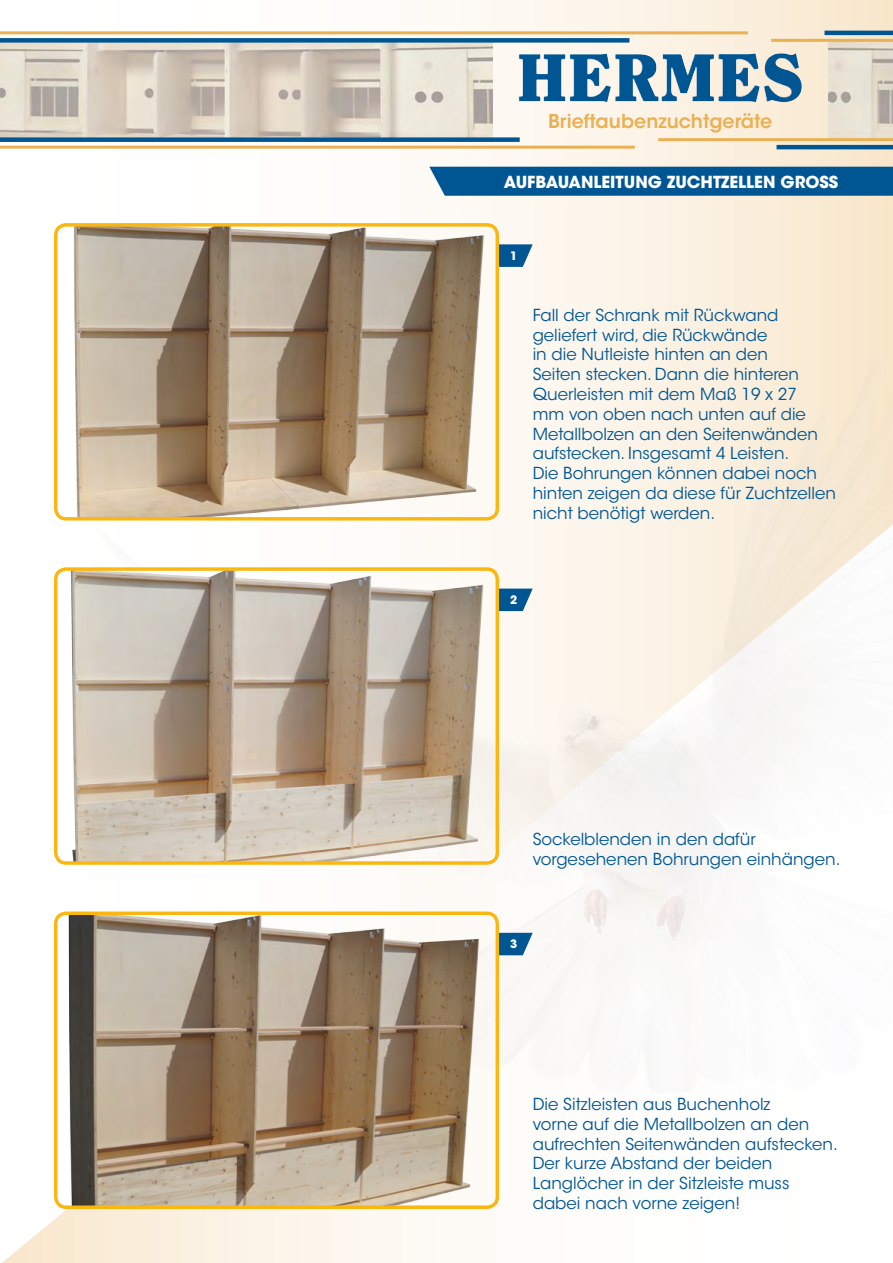
<style>
.page{position:relative;width:893px;height:1263px;background:#fff}
.page>*{position:absolute;margin:0;border:0;box-sizing:border-box;transform-origin:0 0}
.t1{font:600 19.05px "ITC Avant Garde Std";color:#e9b054}
.t2{font:16.5px/19.8px "ITC Avant Garde Std";color:#005693}
.t3{font:700 16.5px "ITC Avant Garde Std";color:#fff}
.t4{font:700 11.55px "ITC Avant Garde Std";color:#fff}
</style>
<div class="page">
<svg style="left:0;top:0;width:893px;height:268px"></svg>
<svg style="left:2px;top:1093px;width:498px;height:170px"></svg>
<img style="left:0;top:43px;width:492px;height:94px">
<img style="left:828px;top:42px;width:65px;height:96px">
<img style="left:569px;top:53px;width:233px;height:50px">
<div style="left:0;top:38px;width:629px;height:5px;background:#005693"></div>
<hr style="left:776px;top:145px;width:117px;height:4px;background:#005693">
<hr style="left:0;top:31px;width:748px;height:3px;background:#e9b054">
<hr style="left:658px;top:138px;width:235px;height:3px;background:#e9b054">
<hr style="left:771px;top:39px;width:122px;height:3px;background:#e9b054">
<hr style="left:0;top:146px;width:635px;height:3px;background:#e9b054">
<hr style="left:824px;top:31px;width:69px;height:4px;background:#005693">
<div style="left:0;top:137px;width:520px;height:5px;background:#005693"></div>
<svg style="left:499px;top:244px;width:34px;height:23px"></svg>
<img style="left:56px;top:225px;width:441px;height:294px">
<div style="left:54px;top:223px;width:445px;height:298px;border:3px solid #fab712;border-radius:10px"></div>
<svg style="left:499px;top:589px;width:34px;height:22px"></svg>
<svg style="left:499px;top:933px;width:34px;height:22px"></svg>
<img style="left:58px;top:569px;width:439px;height:294px">
<div style="left:54px;top:567px;width:445px;height:298px;border:3px solid #fab712;border-radius:10px"></div>
<div style="left:429px;top:167px;width:464px;height:29px;background:#005693"></div>
<img style="left:56px;top:913px;width:441px;height:294px">
<div style="left:54px;top:911px;width:445px;height:298px;border:3px solid #fab712;border-radius:10px"></div>
<p class="t1" style="left:548px;top:109px;width:226px">Brieftaubenzuchtgeräte</p>
<p class="t3" style="left:504px;top:172px;width:336px">AUFBAUANLEITUNG ZUCHTZELLEN GROSS</p>
<p class="t4" style="left:510px;top:248px;width:9px">1</p>
<p class="t2" style="left:533px;top:305px;width:305px">Fall der Schrank mit Rückwand geliefert wird, die Rückwände<br>in die Nutleiste hinten an den<br>Seiten stecken. Dann die hinteren<br>Querleisten mit dem Maß 19 x 27<br>mm von oben nach unten auf die<br>Metallbolzen an den Seitenwänden aufstecken. Insgesamt 4 Leisten.<br>Die Bohrungen können dabei noch hinten zeigen da diese für Zuchtzellen nicht benötigt werden.</p>
<p class="t4" style="left:510px;top:592px;width:9px">2</p>
<p class="t2" style="left:533px;top:829px;width:309px">Sockelblenden in den dafür vorgesehenen Bohrungen einhängen.</p>
<p class="t4" style="left:510px;top:936px;width:9px">3</p>
<p class="t2" style="left:533px;top:1094px;width:307px">Die Sitzleisten aus Buchenholz<br>vorne auf die Metallbolzen an den aufrechten Seitenwänden aufstecken.<br>Der kurze Abstand der beiden<br>Langlöcher in der Sitzleiste muss dabei nach vorne zeigen!</p>
</div>
